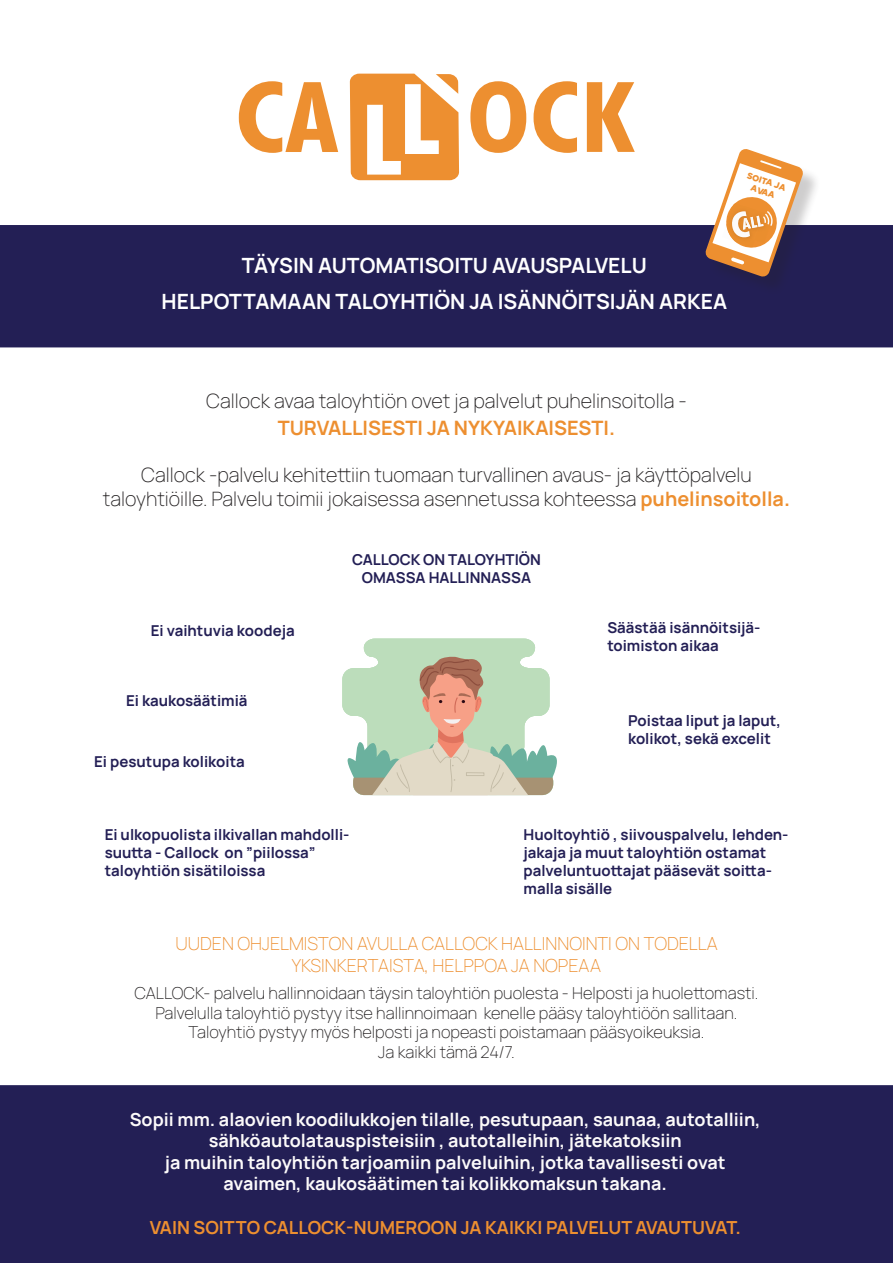
<style>
.page{position:relative;width:893px;height:1263px;background:#fff}
.page>*{position:absolute;margin:0;border:0;box-sizing:border-box;transform-origin:0 0}
.t1{font:700 21px/35.7px "Manrope";color:#fff;text-align:center}
.t2{font:19.8px/26.7px "Manrope";color:#262324;text-align:center}
.t3{font:700 18px/21.6px "Manrope";color:#fcfafa;text-align:center}
.t4{font:18px/21.6px "Manrope";color:#ed8f30;text-align:center}
.t5{font:700 18px "Manrope";color:#ed8f30}
.t6{font:16.5px/19.8px "Manrope";color:#262324;text-align:center}
.t7{font:700 15px/18px "Manrope";color:#231f55}
.t8{font:900 8.85px/10.6px "BR Candor";color:#ed8f30;text-align:center}
.s1{font-weight:700;color:#ed8f30}
</style>
<div class="page">
<div style="left:0;top:1085px;width:893px;height:178px;background:#231f55"></div>
<svg style="left:239px;top:81px;width:99px;height:72px"></svg>
<svg style="left:470px;top:81px;width:165px;height:72px"></svg>
<svg style="left:350px;top:74px;width:109px;height:106px"></svg>
<div style="left:0;top:225px;width:893px;height:122px;background:#231f55"></div>
<div style="left:708px;top:152px;width:113px;height:143px;background:#231f20;opacity:.22"></div>
<svg style="left:705px;top:149px;width:99px;height:128px"></svg>
<svg style="left:342px;top:639px;width:215px;height:156px;background:#c8d0b8"></svg>
<p class="t8" style="left:749px;top:170px;width:42px;rotate:19deg">SOITA JA<br>AVAA</p>
<p class="t1" style="left:162px;top:246px;width:567px">TÄYSIN AUTOMATISOITU AVAUSPALVELU<br>HELPOTTAMAAN TALOYHTIÖN JA ISÄNNÖITSIJÄN ARKEA</p>
<p class="t2" style="left:206px;top:387px;width:482px">Callock avaa taloyhtiön ovet ja palvelut puhelinsoitolla -<br><span class="s1">TURVALLISESTI JA NYKYAIKAISESTI.</span></p>
<p class="t2" style="left:103px;top:462px;width:689px;line-height:23.7px">Callock -palvelu kehitettiin tuomaan turvallinen avaus- ja käyttöpalvelu taloyhtiöille. Palvelu toimii jokaisessa asennetussa kohteessa <span class="s1">puhelinsoitolla.</span></p>
<p class="t7" style="left:151px;top:621px;width:145px">Ei vaihtuvia koodeja</p>
<p class="t7" style="left:126px;top:690px;width:123px">Ei kaukosäätimiä</p>
<p class="t7" style="left:94px;top:752px;width:152px">Ei pesutupa kolikoita</p>
<p class="t7" style="left:352px;top:549px;width:190px;text-align:center">CALLOCK ON TALOYHTIÖN<br>OMASSA HALLINNASSA</p>
<p class="t7" style="left:607px;top:618px;width:155px">Säästää isännöitsijä&shy;toimiston aikaa</p>
<p class="t7" style="left:628px;top:711px;width:154px">Poistaa liput ja laput, kolikot, sekä excelit</p>
<p class="t7" style="left:105px;top:824px;width:246px">Ei ulkopuolista ilkivallan mahdolli&shy;suutta - Callock on ”piilossa” taloyhtiön sisätiloissa</p>
<p class="t7" style="left:524px;top:824px;width:266px">Huoltoyhtiö , siivouspalvelu, lehden&shy;jakaja ja muut taloyhtiön ostamat palveluntuottajat pääsevät soitta&shy;malla sisälle</p>
<p class="t4" style="left:175px;top:932px;width:544px">UUDEN OHJELMISTON AVULLA CALLOCK HALLINNOINTI ON TODELLA<br>YKSINKERTAISTA, HELPPOA JA NOPEAA</p>
<p class="t6" style="left:135px;top:982px;width:625px">CALLOCK- palvelu hallinnoidaan täysin taloyhtiön puolesta - Helposti ja huolettomasti.<br>Palvelulla taloyhtiö pystyy itse hallinnoimaan kenelle pääsy taloyhtiöön sallitaan.<br>Taloyhtiö pystyy myös helposti ja nopeasti poistamaan pääsyoikeuksia.<br>Ja kaikki tämä 24/7.</p>
<p class="t3" style="left:130px;top:1107px;width:632px">Sopii mm. alaovien koodilukkojen tilalle, pesutupaan, saunaa, autotalliin, sähköautolatauspisteisiin , autotalleihin, jätekatoksiin<br>ja muihin taloyhtiön tarjoamiin palveluihin, jotka tavallisesti ovat avaimen, kaukosäätimen tai kolikkomaksun takana.</p>
<p class="t5" style="left:150px;top:1212px;width:593px">VAIN SOITTO CALLOCK-NUMEROON JA KAIKKI PALVELUT AVAUTUVAT.</p>
</div>
